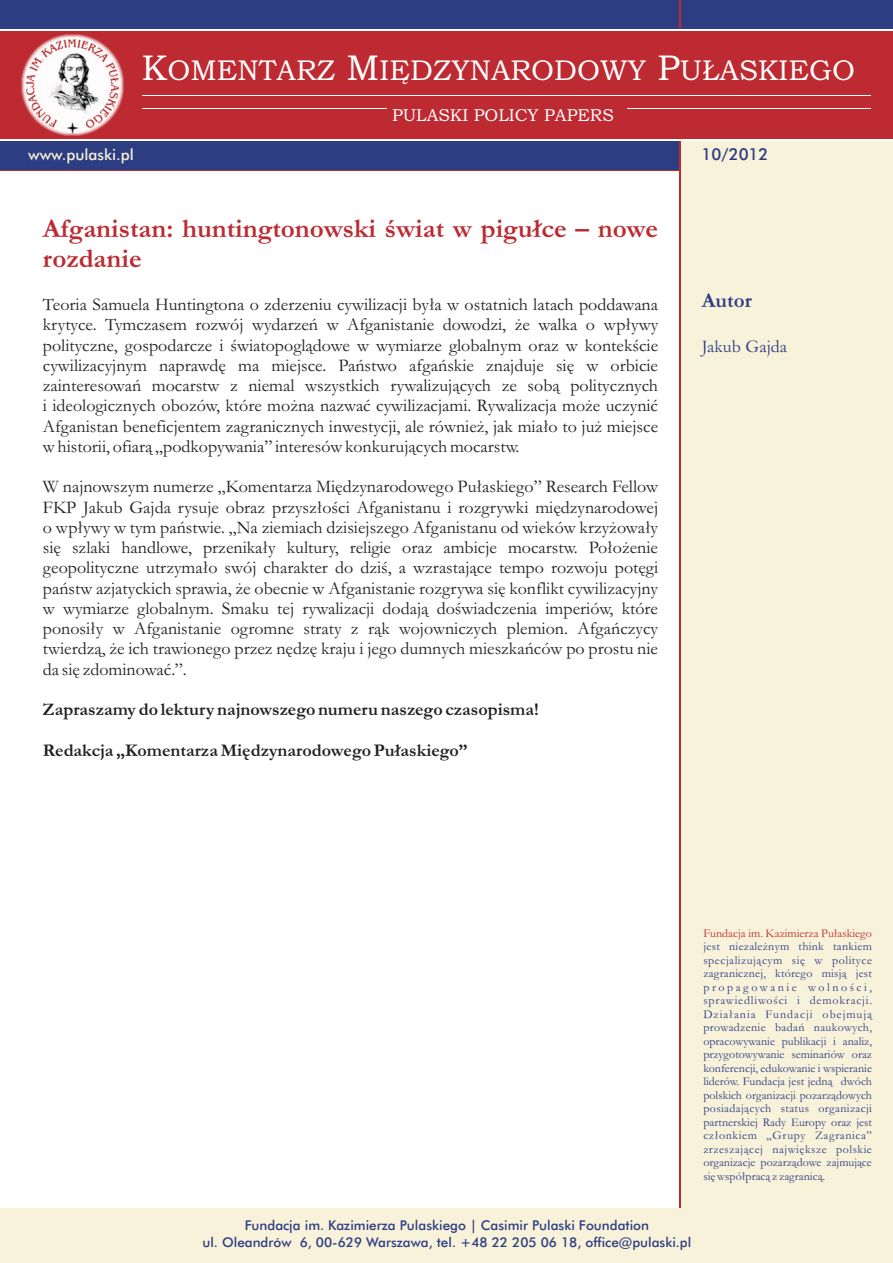
<style>
.page{position:relative;width:893px;height:1263px;background:#fff}
.page>*{position:absolute;margin:0;border:0;box-sizing:border-box;transform-origin:0 0}
.t1{font:28.65px "Bookman Old Style";color:#fff}
.t2{font:700 27px/30.3px "Garamond";color:#bd2a31}
.t3{font:700 21px "Garamond";color:#2c3d82}
.t4{font:18px/20.2px "Garamond";color:#231f20;text-align:justify}
.t5{font:700 18px "Garamond";color:#231f20}
.t6{font:18px "Garamond";color:#2c3d82}
.t7{font:17.4px "Bookman Old Style";color:#fff}
.t8{font:500 16.5px "Futura BT";color:#2c3d82}
.t9{font:500 15.45px "Futura BT";color:#f9f2da}
.t10{font:500 13.5px/16.2px "Futura BT";color:#2c3d82;text-align:center}
.t11{font:12px/13.5px "Garamond";color:#2c3d82;text-align:justify}
.t12{font:12px "Garamond";color:#bd2a31}
.s1{font-size:35.85px}
</style>
<div class="page">
<div style="left:0;top:0;width:893px;height:170px;background:#bd2a31"></div>
<div style="left:0;top:0;width:893px;height:30px;background:#2c3d82"></div>
<img style="left:22px;top:34px;width:101px;height:102px">
<hr style="left:142px;top:108px;width:245px;height:1px;background:#fff">
<div style="left:0;top:140px;width:886px;height:30px;background:#2c3d82"></div>
<div style="left:679px;top:140px;width:214px;height:1123px;background:#f9f2da"></div>
<hr style="left:679px;top:0;width:1px;height:1263px;background:#bd2a31">
<hr style="left:0;top:139px;width:893px;height:1px;background:#fff">
<hr style="left:142px;top:95px;width:729px;height:1px;background:#fff">
<hr style="left:627px;top:108px;width:244px;height:1px;background:#fff">
<hr style="left:0;top:30px;width:893px;height:1px;background:#fff">
<div style="left:0;top:1208px;width:893px;height:55px;background:#f9f2da"></div>
<h1 class="t1" style="left:142px;top:59px;width:715px"><span class="s1">K</span>OMENTARZ <span class="s1">M</span>IÊDZYNARODOWY <span class="s1">P</span>U£ASKIEGO</h1>
<p class="t9" style="left:28px;top:148px;width:107px">www.pulaski.pl</p>
<p class="t7" style="left:392px;top:108px;width:223px">PULASKI POLICY PAPERS</p>
<h2 class="t2" style="left:43px;top:216px;width:617px">Afganistan: huntingtonowski œwiat w pigu³ce – nowe rozdanie</h2>
<p class="t4" style="left:43px;top:296px;width:617px">Teoria Samuela Huntingtona o zderzeniu cywilizacji by³a w ostatnich latach poddawana krytyce. Tymczasem rozwój wydarzeñ w Afganistanie dowodzi, ¿e walka o wp³ywy polityczne, gospodarcze i œwiatopogl¹dowe w wymiarze globalnym oraz w kontekœcie cywilizacyjnym naprawdê ma miejsce. Pañstwo afgañskie znajduje siê w orbicie zainteresowañ mocarstw z niemal wszystkich rywalizuj¹cych ze sob¹ politycznych i ideologicznych obozów, które mo¿na nazwaæ cywilizacjami. Rywalizacja mo¿e uczyniæ Afganistan beneficjentem zagranicznych inwestycji, ale równie¿, jak mia³o to ju¿ miejsce w historii, ofiar¹ „podkopywania” interesów konkuruj¹cych mocarstw.</p>
<p class="t4" style="left:43px;top:479px;width:617px">W najnowszym numerze „Komentarza Miêdzynarodowego Pu³askiego” Research Fellow FKP Jakub Gajda rysuje obraz przysz³oœci Afganistanu i rozgrywki miêdzynarodowej o wp³ywy w tym pañstwie. „Na ziemiach dzisiejszego Afganistanu od wieków krzy¿owa³y siê szlaki handlowe, przenika³y kultury, religie oraz ambicje mocarstw. Po³o¿enie geopolityczne utrzyma³o swój charakter do dziœ, a wzrastaj¹ce tempo rozwoju potêgi pañstw azjatyckich sprawia, ¿e obecnie w Afganistanie rozgrywa siê konflikt cywilizacyjny w wymiarze globalnym. Smaku tej rywalizacji dodaj¹ doœwiadczenia imperiów, które ponosi³y w Afganistanie ogromne straty z r¹k wojowniczych plemion. Afgañczycy twierdz¹, ¿e ich trawionego przez nêdzê kraju i jego dumnych mieszkañców po prostu nie da siê zdominowaæ.”.</p>
<p class="t5" style="left:43px;top:703px;width:497px">Zapraszamy do lektury najnowszego numeru naszego czasopisma!</p>
<p class="t5" style="left:43px;top:744px;width:426px">Redakcja „Komentarza Miêdzynarodowego Pu³askiego”</p>
<p class="t8" style="left:702px;top:148px;width:68px">10/2012</p>
<p class="t3" style="left:702px;top:294px;width:52px">Autor</p>
<p class="t6" style="left:702px;top:340px;width:87px">Jakub Gajda</p>
<p class="t12" style="left:703px;top:929px;width:170px">Fundacja im. Kazimierza Pu³askiego</p>
<p class="t11" style="left:703px;top:941px;width:170px">jest niezale¿nym think tankiem specjalizuj¹cym siê w polityce zagranicznej, którego misj¹ jest propagowanie wolnoœci, sprawiedliwoœci i demokracji.<br>Dzia³ania Fundacji obejmuj¹ prowadzenie badañ naukowych, opracowywanie publikacji i analiz, przygotowywanie seminariów oraz konferencji, edukowanie i wspieranie liderów. Fundacja jest jedn¹ dwóch polskich organizacji pozarz¹dowych posiadaj¹cych status organizacji partnerskiej Rady Europy oraz jest cz³onkiem „Grupy Zagranica” zrzeszaj¹cej najwiêksze polskie organizacje pozarz¹dowe zajmuj¹ce siê wspó³prac¹ z zagranic¹.</p>
<p class="t10" style="left:202px;top:1219px;width:490px">Fundacja im. Kazimierza Pulaskiego | Casimir Pulaski Foundation<br>ul. Oleandrów 6, 00-629 Warszawa, tel. +48 22 205 06 18, office@pulaski.pl</p>
</div>
